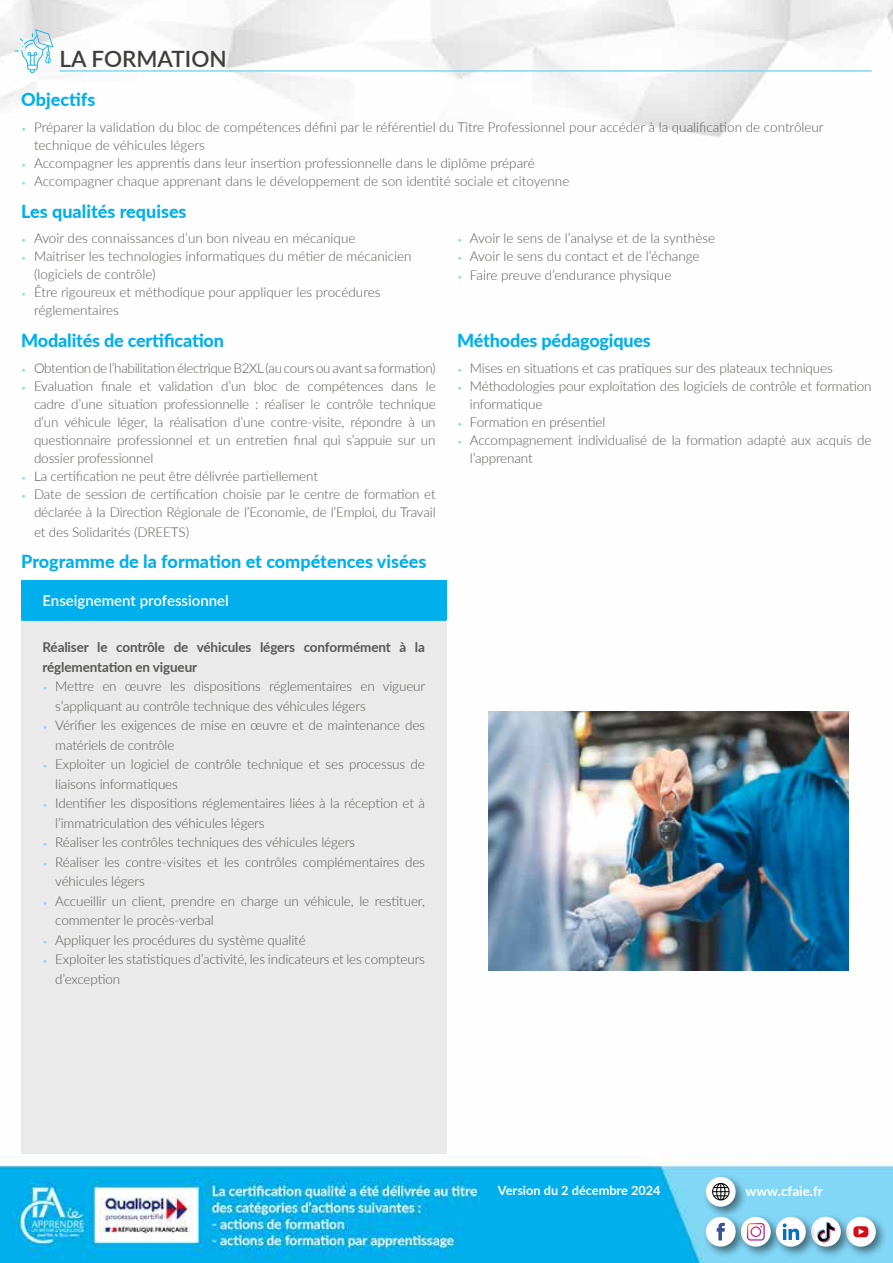
<style>
.page{position:relative;width:893px;height:1263px;background:#fff}
.page>*{position:absolute;margin:0;border:0;box-sizing:border-box;transform-origin:0 0}
.t1{font:600 22.5px "Lato";color:#3d3d3b}
.t2{font:800 18px "Lato";letter-spacing:-.005em;color:#01afec}
.t3{font:600 15px "Lato";color:#fff}
.t4{font:300 13.5px/18px "Lato";letter-spacing:-.01em;color:#575756}
.t5{font:700 13.5px/19.5px "Lato";letter-spacing:-.01em;color:#575756}
.t6{font:700 13.5px "Lato";color:#fff}
.t7{font:700 12.75px "Lato";color:#fff}
.s1{font-size:9px;color:#80d7f6}
</style>
<div class="page">
<img style="left:0;top:0;width:893px;height:1263px">
<div style="left:21px;top:581px;width:425px;height:39px;background:#01afec"></div>
<div style="left:21px;top:620px;width:425px;height:534px;background:#eaeaea"></div>
<hr style="left:21px;top:619px;width:425px;height:2px;background:#01afec">
<hr style="left:60px;top:70px;width:812px;height:2px;background:#80d7f6">
<svg style="left:15px;top:29px;width:38px;height:44px"></svg>
<img style="left:488px;top:711px;width:360px;height:259px">
<div style="left:702px;top:1173px;width:46px;height:46px;background:#000;opacity:.5"></div>
<div style="left:706px;top:1177px;width:30px;height:29px;background:#fff;border-radius:50%"></div>
<svg style="left:712px;top:1183px;width:18px;height:17px"></svg>
<div style="left:702px;top:1213px;width:46px;height:46px;background:#000;opacity:.5"></div>
<div style="left:706px;top:1217px;width:30px;height:29px;background:#fff;border-radius:50%"></div>
<svg style="left:717px;top:1223px;width:8px;height:17px"></svg>
<div style="left:842px;top:1213px;width:46px;height:46px;background:#000;opacity:.5"></div>
<div style="left:846px;top:1217px;width:30px;height:30px;background:#fff;border-radius:50%"></div>
<div style="left:853px;top:1226px;width:15px;height:11px;background:#d40d17;border-radius:4px"></div>
<svg style="left:859px;top:1228px;width:5px;height:6px"></svg>
<div style="left:737px;top:1213px;width:46px;height:46px;background:#000;opacity:.5"></div>
<svg style="left:741px;top:1217px;width:30px;height:30px"></svg>
<svg style="left:747px;top:1223px;width:18px;height:17px"></svg>
<div style="left:807px;top:1213px;width:46px;height:46px;background:#000;opacity:.5"></div>
<div style="left:811px;top:1217px;width:30px;height:29px;background:#fff;border-radius:50%"></div>
<svg style="left:818px;top:1222px;width:17px;height:20px"></svg>
<div style="left:773px;top:1213px;width:45px;height:46px;background:#000;opacity:.5"></div>
<div style="left:776px;top:1217px;width:30px;height:30px;background:#fff;border-radius:50%"></div>
<svg style="left:783px;top:1223px;width:16px;height:17px"></svg>
<h1 class="t1" style="left:60px;top:42px;width:169px">LA FORMATION</h1>
<h2 class="t2" style="left:21px;top:86px;width:76px">Objectifs</h2>
<p class="t4" style="left:34px;top:118px;width:791px;text-indent:-13px"><span class="s1">•</span> Préparer la validation du bloc de compétences défini par le référentiel du Titre Professionnel pour accéder à la qualification de contrôleur technique de véhicules légers</p>
<p class="t4" style="left:21px;top:154px;width:515px"><span class="s1">•</span> Accompagner les apprentis dans leur insertion professionnelle dans le diplôme préparé</p>
<p class="t4" style="left:21px;top:172px;width:550px"><span class="s1">•</span> Accompagner chaque apprenant dans le développement de son identité sociale et citoyenne</p>
<h2 class="t2" style="left:21px;top:198px;width:167px">Les qualités requises</h2>
<p class="t4" style="left:21px;top:228px;width:336px"><span class="s1">•</span> Avoir des connaissances d’un bon niveau en mécanique</p>
<p class="t4" style="left:34px;top:246px;width:379px;text-indent:-13px"><span class="s1">•</span> Maitriser les technologies informatiques du métier de mécanicien (logiciels de contrôle)</p>
<p class="t4" style="left:34px;top:282px;width:348px;text-indent:-13px"><span class="s1">•</span> Être rigoureux et méthodique pour appliquer les procédures réglementaires</p>
<h2 class="t2" style="left:21px;top:327px;width:204px">Modalités de certification</h2>
<p class="t4" style="left:21px;top:359px;width:416px"><span class="s1">•</span> Obtention de l’habilitation électrique B2XL (au cours ou avant sa formation)</p>
<p class="t4" style="left:34px;top:377px;width:403px;text-align:justify;text-indent:-13px"><span class="s1">•</span> Evaluation finale et validation d’un bloc de compétences dans le cadre d’une situation professionnelle : réaliser le contrôle technique d’un véhicule léger, la réalisation d’une contre-visite, répondre à un questionnaire professionnel et un entretien final qui s’appuie sur un dossier professionnel</p>
<p class="t4" style="left:21px;top:467px;width:298px"><span class="s1">•</span> La certification ne peut être délivrée partiellement</p>
<p class="t4" style="left:21px;top:485px;width:416px;text-align:right"><span class="s1">•</span> Date de session de certification choisie par le centre de formation et déclarée à la Direction Régionale de l’Economie, de l’Emploi, du Travail</p>
<p class="t4" style="left:34px;top:522px;width:157px">et des Solidarités (DREETS)</p>
<h2 class="t2" style="left:21px;top:548px;width:407px">Programme de la formation et compétences visées</h2>
<p class="t3" style="left:43px;top:589px;width:188px">Enseignement professionnel</p>
<p class="t5" style="left:43px;top:637px;width:384px">Réaliser le contrôle de véhicules légers conformément à la réglementation en vigueur</p>
<p class="t4" style="left:55px;top:676px;width:371px;line-height:19.5px;text-indent:-13px"><span class="s1">•</span> Mettre en œuvre les dispositions réglementaires en vigueur s’appliquant au contrôle technique des véhicules légers</p>
<p class="t4" style="left:55px;top:715px;width:371px;line-height:19.5px;text-indent:-13px"><span class="s1">•</span> Vérifier les exigences de mise en œuvre et de maintenance des matériels de contrôle</p>
<p class="t4" style="left:55px;top:754px;width:371px;line-height:19.5px;text-indent:-13px"><span class="s1">•</span> Exploiter un logiciel de contrôle technique et ses processus de liaisons informatiques</p>
<p class="t4" style="left:55px;top:793px;width:371px;line-height:19.5px;text-indent:-13px"><span class="s1">•</span> Identifier les dispositions réglementaires liées à la réception et à l’immatriculation des véhicules légers</p>
<p class="t4" style="left:43px;top:833px;width:314px"><span class="s1">•</span> Réaliser les contrôles techniques des véhicules légers</p>
<p class="t4" style="left:55px;top:852px;width:371px;line-height:19.5px;text-indent:-13px"><span class="s1">•</span> Réaliser les contre-visites et les contrôles complémentaires des véhicules légers</p>
<p class="t4" style="left:55px;top:891px;width:371px;line-height:19.5px;text-indent:-13px"><span class="s1">•</span> Accueillir un client, prendre en charge un véhicule, le restituer, commenter le procès-verbal</p>
<p class="t4" style="left:43px;top:930px;width:265px"><span class="s1">•</span> Appliquer les procédures du système qualité</p>
<p class="t4" style="left:55px;top:949px;width:371px;line-height:19.5px;text-indent:-13px"><span class="s1">•</span> Exploiter les statistiques d’activité, les indicateurs et les compteurs d’exception</p>
<p class="t4" style="left:457px;top:228px;width:260px"><span class="s1">•</span> Avoir le sens de l’analyse et de la synthèse</p>
<p class="t4" style="left:457px;top:246px;width:244px"><span class="s1">•</span> Avoir le sens du contact et de l’échange</p>
<p class="t4" style="left:457px;top:266px;width:216px"><span class="s1">•</span> Faire preuve d’endurance physique</p>
<h2 class="t2" style="left:457px;top:327px;width:195px">Méthodes pédagogiques</h2>
<p class="t4" style="left:457px;top:359px;width:377px"><span class="s1">•</span> Mises en situations et cas pratiques sur des plateaux techniques</p>
<p class="t4" style="left:470px;top:377px;width:403px;text-indent:-13px"><span class="s1">•</span> Méthodologies pour exploitation des logiciels de contrôle et formation informatique</p>
<p class="t4" style="left:457px;top:413px;width:150px"><span class="s1">•</span> Formation en présentiel</p>
<p class="t4" style="left:470px;top:431px;width:403px;text-indent:-13px"><span class="s1">•</span> Accompagnement individualisé de la formation adapté aux acquis de l’apprenant</p>
<p class="t7" style="left:498px;top:1181px;width:164px">Version du 2 décembre 2024</p>
<p class="t6" style="left:746px;top:1181px;width:79px">www.cfaie.fr</p>
</div>
